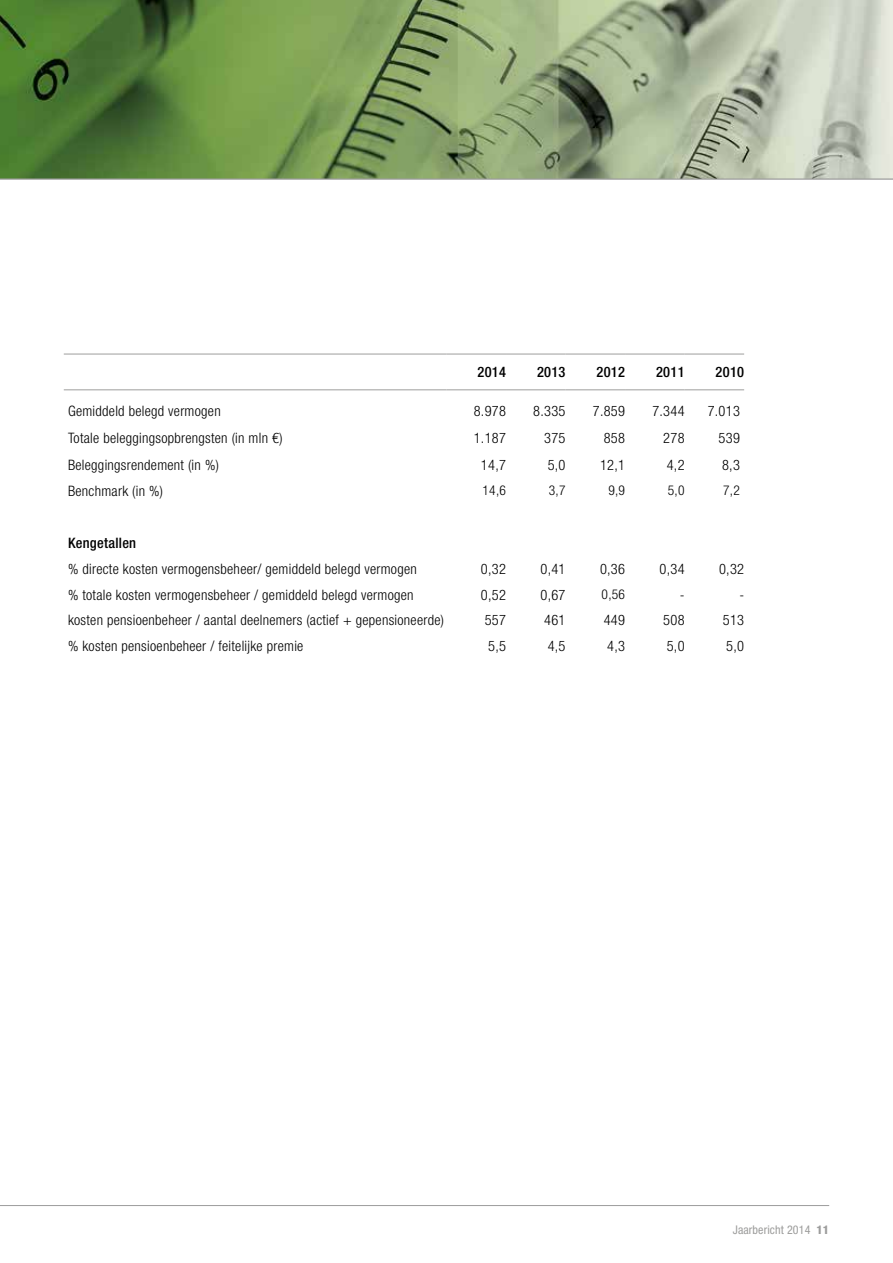
<style>
.page{position:relative;width:893px;height:1263px;background:#fff}
.page>*{position:absolute;margin:0;border:0;box-sizing:border-box;transform-origin:0 0}
.t1{font:300 condensed 14.4px "Helvetica Neue LT Std";letter-spacing:.02em;color:#000}
.t2{font:500 condensed 14.4px "Helvetica Neue LT Std";letter-spacing:.02em;color:#000}
.t3{font:300 condensed 13.5px "Helvetica Neue LT Std";color:#000}
.t4{font:condensed 12px "Helvetica Neue LT Std";letter-spacing:.01em;color:#9d9d9c}
.s1{font-weight:800}
</style>
<div class="page">
<hr style="left:0;top:1205px;width:829px;height:1px;background:#9d9d9c">
<img style="left:0;top:0;width:893px;height:178px">
<hr style="left:64px;top:354px;width:382px;height:1px;background:#9d9d9c">
<hr style="left:446px;top:354px;width:60px;height:1px;background:#9d9d9c">
<hr style="left:506px;top:354px;width:60px;height:1px;background:#9d9d9c">
<hr style="left:566px;top:354px;width:59px;height:1px;background:#9d9d9c">
<hr style="left:625px;top:354px;width:60px;height:1px;background:#9d9d9c">
<hr style="left:685px;top:354px;width:59px;height:1px;background:#9d9d9c">
<hr style="left:64px;top:389px;width:382px;height:1px;background:#9d9d9c">
<hr style="left:446px;top:389px;width:60px;height:1px;background:#9d9d9c">
<hr style="left:506px;top:389px;width:60px;height:1px;background:#9d9d9c">
<hr style="left:566px;top:389px;width:59px;height:1px;background:#9d9d9c">
<hr style="left:625px;top:389px;width:60px;height:1px;background:#9d9d9c">
<hr style="left:685px;top:389px;width:59px;height:1px;background:#9d9d9c">
<hr style="left:0;top:179px;width:893px;height:1px;background:#9d9d9c">
<p class="t2" style="left:477px;top:363px;width:30px">2014</p>
<p class="t2" style="left:537px;top:363px;width:30px">2013</p>
<p class="t2" style="left:597px;top:363px;width:30px">2012</p>
<p class="t2" style="left:656px;top:363px;width:30px">2011</p>
<p class="t2" style="left:716px;top:363px;width:30px">2010</p>
<p class="t1" style="left:68px;top:403px;width:154px">Gemiddeld belegd vermogen</p>
<p class="t1" style="left:474px;top:403px;width:34px">8.978</p>
<p class="t1" style="left:533px;top:403px;width:34px">8.335</p>
<p class="t1" style="left:593px;top:403px;width:34px">7.859</p>
<p class="t1" style="left:652px;top:403px;width:34px">7.344</p>
<p class="t1" style="left:708px;top:403px;width:34px">7.013</p>
<p class="t1" style="left:68px;top:430px;width:216px">Totale beleggingsopbrengsten (in mln €)</p>
<p class="t1" style="left:474px;top:430px;width:34px">1.187</p>
<p class="t1" style="left:544px;top:430px;width:23px">375</p>
<p class="t1" style="left:604px;top:430px;width:23px">858</p>
<p class="t1" style="left:663px;top:430px;width:23px">278</p>
<p class="t1" style="left:719px;top:430px;width:23px">539</p>
<p class="t1" style="left:68px;top:457px;width:152px">Beleggingsrendement (in %)</p>
<p class="t1" style="left:481px;top:457px;width:27px">14,7</p>
<p class="t1" style="left:548px;top:457px;width:19px">5,0</p>
<p class="t1" style="left:600px;top:457px;width:27px">12,1</p>
<p class="t1" style="left:667px;top:457px;width:19px">4,2</p>
<p class="t1" style="left:722px;top:457px;width:19px">8,3</p>
<p class="t1" style="left:68px;top:482px;width:96px">Benchmark (in %)</p>
<p class="t3" style="left:482px;top:483px;width:25px">14,6</p>
<p class="t3" style="left:549px;top:483px;width:18px">3,7</p>
<p class="t3" style="left:608px;top:483px;width:18px">9,9</p>
<p class="t3" style="left:668px;top:483px;width:18px">5,0</p>
<p class="t3" style="left:723px;top:483px;width:18px">7,2</p>
<p class="t2" style="left:68px;top:535px;width:70px">Kengetallen</p>
<p class="t1" style="left:68px;top:561px;width:350px">% directe kosten vermogensbeheer/ gemiddeld belegd vermogen</p>
<p class="t1" style="left:481px;top:561px;width:27px">0,32</p>
<p class="t1" style="left:540px;top:561px;width:27px">0,41</p>
<p class="t1" style="left:600px;top:561px;width:27px">0,36</p>
<p class="t1" style="left:660px;top:561px;width:27px">0,34</p>
<p class="t1" style="left:719px;top:561px;width:27px">0,32</p>
<p class="t1" style="left:68px;top:586px;width:347px">% totale kosten vermogensbeheer / gemiddeld belegd vermogen</p>
<p class="t1" style="left:481px;top:586px;width:27px">0,52</p>
<p class="t1" style="left:540px;top:586px;width:27px">0,67</p>
<p class="t3" style="left:602px;top:587px;width:25px">0,56</p>
<p class="t1" style="left:680px;top:586px;width:6px">-</p>
<p class="t1" style="left:739px;top:586px;width:6px">-</p>
<p class="t1" style="left:68px;top:612px;width:377px">kosten pensioenbeheer / aantal deelnemers (actief + gepensioneerde)</p>
<p class="t1" style="left:485px;top:612px;width:23px">557</p>
<p class="t1" style="left:544px;top:612px;width:23px">461</p>
<p class="t1" style="left:604px;top:612px;width:23px">449</p>
<p class="t1" style="left:663px;top:612px;width:23px">508</p>
<p class="t1" style="left:723px;top:612px;width:23px">513</p>
<p class="t1" style="left:68px;top:637px;width:237px">% kosten pensioenbeheer / feitelijke premie</p>
<p class="t1" style="left:488px;top:637px;width:19px">5,5</p>
<p class="t1" style="left:548px;top:637px;width:19px">4,5</p>
<p class="t1" style="left:607px;top:637px;width:19px">4,3</p>
<p class="t1" style="left:667px;top:637px;width:19px">5,0</p>
<p class="t1" style="left:726px;top:637px;width:19px">5,0</p>
<p class="t4" style="left:733px;top:1223px;width:98px">Jaarbericht 2014 <span class="s1">11</span></p>
</div>
